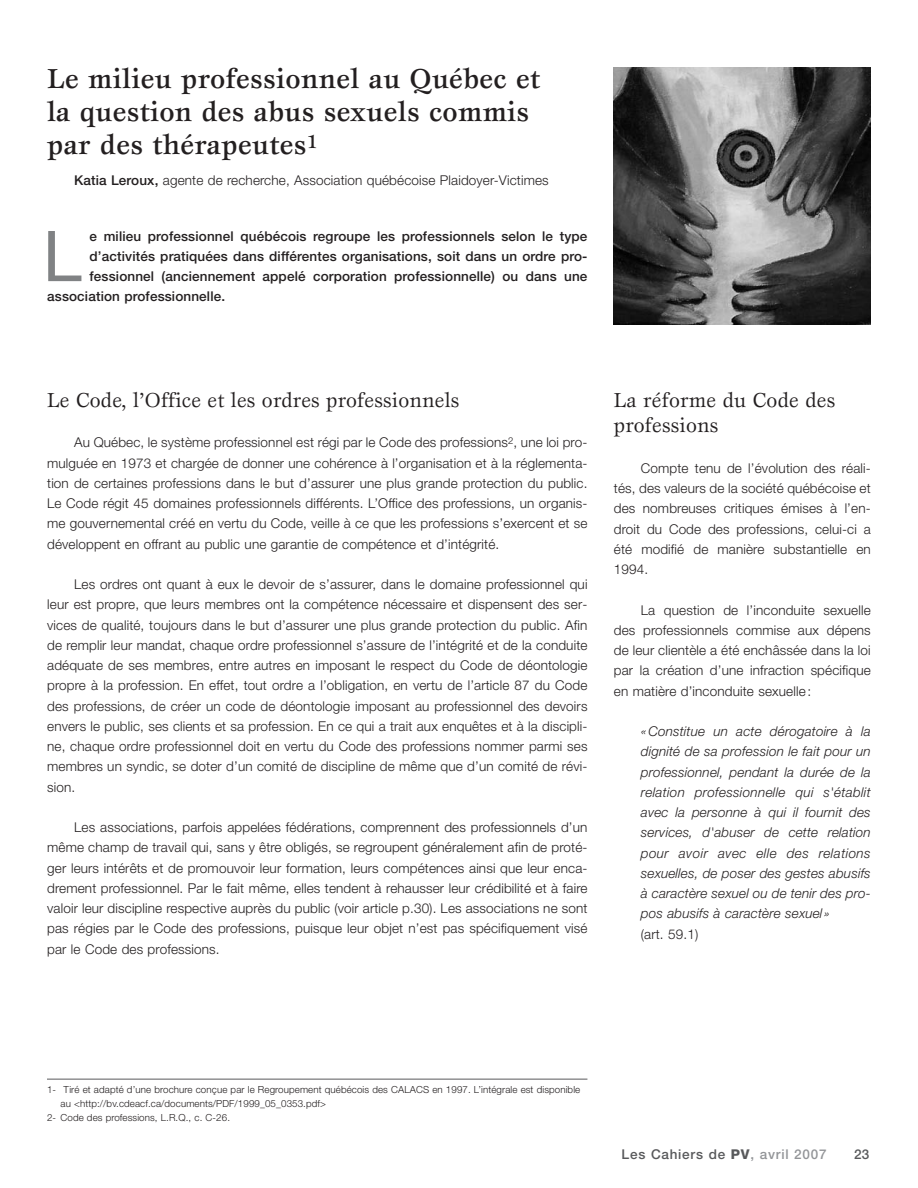
<style>
.page{position:relative;width:918px;height:1188px;background:#fff}
.page>*{position:absolute;margin:0;border:0;box-sizing:border-box;transform-origin:0 0}
.t1{font:70.2px "Helvetica Neue";color:#808284}
.t2{font:500 28.5px/33px "Esprit";letter-spacing:.01em;color:#231f20}
.t3{font:21px/25.5px "Esprit";letter-spacing:.01em;color:#231f20}
.t4{font:300 13.5px/20.2px "Helvetica Neue";letter-spacing:.01em;color:#231f20;text-align:justify}
.t5{font:italic 300 13.5px/20.2px "Helvetica Neue";letter-spacing:.01em;color:#231f20;text-align:justify}
.t6{font:500 13.5px "Helvetica Neue";letter-spacing:.01em;color:#231f20}
.t7{font:500 13.5px "Helvetica Neue";letter-spacing:.055em;color:#58595b}
.t8{font:300 9.75px "Helvetica Neue";letter-spacing:.01em;color:#231f20}
.s1{font-weight:500}
.s2{font-weight:800}
.s3{color:#939598}
</style>
<div class="page">
<img style="left:614px;top:68px;width:257px;height:256px">
<hr style="left:47px;top:1079px;width:540px;height:1px;background:#58595b">
<h2 class="t2" style="left:47px;top:65px;width:495px">Le milieu professionnel au Québec et la question des abus sexuels commis par des thérapeutes<sup>1</sup></h2>
<p class="t4" style="left:74px;top:171px;width:476px"><span class="s1">Katia Leroux,</span> agente de recherche, Association québécoise Plaidoyer-Victimes</p>
<h1 class="t1" style="left:43px;top:231px;width:41px">L</h1>
<p class="t6" style="left:90px;top:231px;width:499px">e milieu professionnel québécois regroupe les professionnels selon le type</p>
<p class="t6" style="left:90px;top:251px;width:499px">d’activités pratiquées dans différentes organisations, soit dans un ordre pro-</p>
<p class="t6" style="left:90px;top:271px;width:499px">fessionnel (anciennement appelé corporation professionnelle) ou dans une</p>
<p class="t6" style="left:47px;top:292px;width:179px">association professionnelle.</p>
<h3 class="t3" style="left:47px;top:389px;width:414px">Le Code, l’Office et les ordres professionnels</h3>
<p class="t4" style="left:47px;top:434px;width:542px;text-indent:27px">Au Québec, le système professionnel est régi par le Code des professions<sup>2</sup>, une loi pro&shy;mulguée en 1973 et chargée de donner une cohérence à l’organisation et à la réglementa&shy;tion de certaines professions dans le but d’assurer une plus grande protection du public.<br>Le Code régit 45 domaines professionnels différents. L’Office des professions, un organis&shy;me gouvernemental créé en vertu du Code, veille à ce que les professions s’exercent et se développent en offrant au public une garantie de compétence et d’intégrité.</p>
<p class="t4" style="left:47px;top:575px;width:542px;text-indent:27px">Les ordres ont quant à eux le devoir de s’assurer, dans le domaine professionnel qui leur est propre, que leurs membres ont la compétence nécessaire et dispensent des ser&shy;vices de qualité, toujours dans le but d’assurer une plus grande protection du public. Afin de remplir leur mandat, chaque ordre professionnel s’assure de l’intégrité et de la conduite adéquate de ses membres, entre autres en imposant le respect du Code de déontologie propre à la profession. En effet, tout ordre a l’obligation, en vertu de l’article 87 du Code des professions, de créer un code de déontologie imposant au professionnel des devoirs envers le public, ses clients et sa profession. En ce qui a trait aux enquêtes et à la discipli&shy;ne, chaque ordre professionnel doit en vertu du Code des professions nommer parmi ses membres un syndic, se doter d’un comité de discipline de même que d’un comité de révi&shy;sion.</p>
<p class="t4" style="left:47px;top:818px;width:542px;text-indent:27px">Les associations, parfois appelées fédérations, comprennent des professionnels d’un même champ de travail qui, sans y être obligés, se regroupent généralement afin de proté&shy;ger leurs intérêts et de promouvoir leur formation, leurs compétences ainsi que leur enca&shy;drement professionnel. Par le fait même, elles tendent à rehausser leur crédibilité et à faire valoir leur discipline respective auprès du public (voir article p.30). Les associations ne sont pas régies par le Code des professions, puisque leur objet n’est pas spécifiquement visé par le Code des professions.</p>
<h3 class="t3" style="left:614px;top:389px;width:223px">La réforme du Code des professions</h3>
<p class="t4" style="left:614px;top:459px;width:258px;text-indent:27px">Compte tenu de l’évolution des réali&shy;tés, des valeurs de la société québécoise et des nombreuses critiques émises à l’en&shy;droit du Code des professions, celui-ci a été modifié de manière substantielle en 1994.</p>
<p class="t4" style="left:614px;top:601px;width:258px;text-indent:27px">La question de l’inconduite sexuelle des professionnels commise aux dépens de leur clientèle a été enchâssée dans la loi par la création d’une infraction spécifique en matière d’inconduite sexuelle:</p>
<p class="t5" style="left:641px;top:722px;width:231px">«Constitue un acte dérogatoire à la dignité de sa profession le fait pour un professionnel, pendant la durée de la relation professionnelle qui s'établit avec la personne à qui il fournit des services, d'abuser de cette relation pour avoir avec elle des relations sexuelles, de poser des gestes abusifs à caractère sexuel ou de tenir des pro&shy;pos abusifs à caractère sexuel»</p>
<p class="t4" style="left:641px;top:925px;width:59px">(art. 59.1)</p>
<p class="t8" style="left:47px;top:1086px;width:535px">1- Tiré et adapté d’une brochure conçue par le Regroupement québécois des CALACS en 1997. L’intégrale est disponible</p>
<p class="t8" style="left:61px;top:1100px;width:267px">au &lt;http://bv.cdeacf.ca/documents/PDF/1999_05_0353.pdf&gt;</p>
<p class="t8" style="left:47px;top:1114px;width:185px">2- Code des professions, L.R.Q., c. C-26.</p>
<p class="t7" style="left:622px;top:1149px;width:206px">Les Cahiers de <span class="s2">PV</span><span class="s3">, avril 2007</span></p>
<p class="t7" style="left:854px;top:1149px;width:17px">23</p>
</div>
